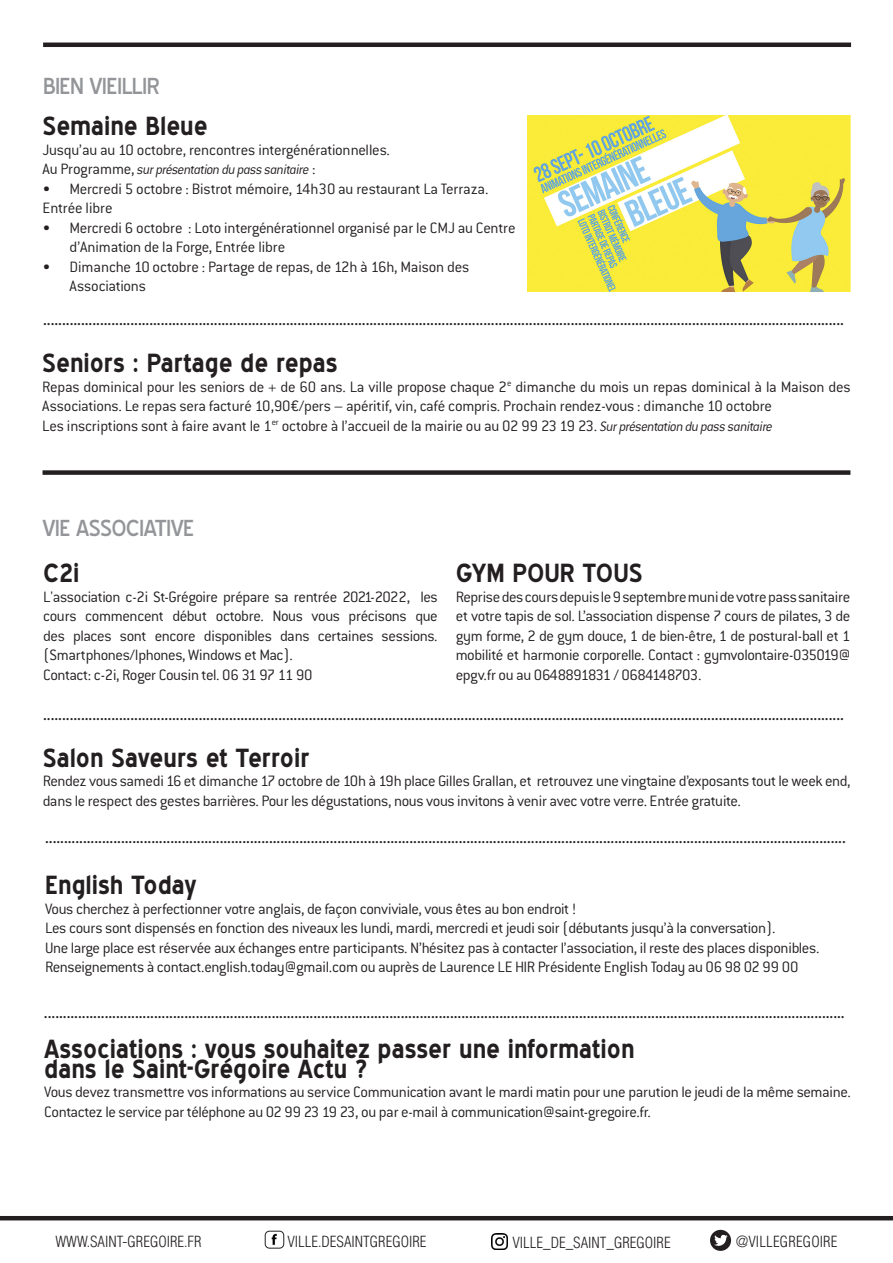
<style>
.page{position:relative;width:893px;height:1263px;background:#fff}
.page>*{position:absolute;margin:0;border:0;box-sizing:border-box;transform-origin:0 0}
.t1{font:700 25.5px "Blue Highway";color:#231f20}
.t2{font:22.5px "Blue Highway";letter-spacing:-.03em;color:#939598}
.t3{font:300 16.5px/19.5px "Conduit ITC Std";letter-spacing:-.02em;color:#231f20}
.t4{font:700 16.5px "Conduit ITC Pro";color:#231f20}
.t5{font:300 16.5px "Conduit ITC Std";color:#231f20}
.t6{font:300 condensed 15px "Helvetica";color:#231f20}
.t7{font:italic 300 15px "Conduit ITC Std";letter-spacing:-.035em;color:#231f20}
.s1{font-style:normal;font-size:16.5px}
.s2{font-style:italic;font-size:15px}
</style>
<div class="page">
<div style="left:43px;top:470px;width:807px;height:5px;background:#231f20"></div>
<hr style="left:43px;top:43px;width:808px;height:4px;background:#231f20">
<img style="left:265px;top:1231px;width:19px;height:17px">
<div style="left:265px;top:1231px;width:19px;height:17px;border:1px solid #231f20;border-radius:4px"></div>
<img style="left:491px;top:1233px;width:16px;height:16px">
<div style="left:710px;top:1230px;width:21px;height:21px;background:#231f20;border-radius:50%"></div>
<svg style="left:714px;top:1234px;width:14px;height:12px"></svg>
<hr style="left:0;top:1216px;width:893px;height:4px;background:#231f20">
<img style="left:527px;top:116px;width:323px;height:175px">
<p class="t2" style="left:43px;top:72px;width:118px">BIEN VIEILLIR</p>
<p class="t1" style="left:43px;top:111px;width:167px">Semaine Bleue</p>
<p class="t3" style="left:43px;top:140px;width:349px">Jusqu’au au 10 octobre, rencontres intergénérationnelles.</p>
<p class="t7" style="left:43px;top:161px;width:274px"><span class="s1">Au Programme,</span> sur présentation du pass sanitaire <span class="s1">:</span></p>
<p class="t3" style="left:43px;top:179px;width:447px">• Mercredi 5 octobre : Bistrot mémoire, 14h30 au restaurant La Terraza.</p>
<p class="t5" style="left:43px;top:199px;width:72px">Entrée libre</p>
<p class="t3" style="left:70px;top:218px;width:448px;text-indent:-27px">• Mercredi 6 octobre : Loto intergénérationnel organisé par le CMJ au Centre d’Animation de la Forge, Entrée libre</p>
<p class="t3" style="left:70px;top:257px;width:401px;text-indent:-27px">• Dimanche 10 octobre : Partage de repas, de 12h à 16h, Maison des<br>Associations</p>
<p class="t4" style="left:43px;top:310px;width:802px">...................................................................................................................................................................................................................</p>
<p class="t1" style="left:42px;top:348px;width:297px">Seniors : Partage de repas</p>
<p class="t3" style="left:42px;top:377px;width:810px">Repas dominical pour les seniors de + de 60 ans. La ville propose chaque 2<sup>e</sup> dimanche du mois un repas dominical à la Maison des<br>Associations. Le repas sera facturé 10,90€/pers – apéritif, vin, café compris. Prochain rendez-vous : dimanche 10 octobre</p>
<p class="t3" style="left:42px;top:416px;width:732px">Les inscriptions sont à faire avant le 1<sup>er</sup> octobre à l’accueil de la mairie ou au 02 99 23 19 23. <span class="s2">Sur présentation du pass sanitaire</span></p>
<p class="t2" style="left:43px;top:514px;width:153px">VIE ASSOCIATIVE</p>
<p class="t1" style="left:43px;top:558px;width:38px">C2i</p>
<p class="t3" style="left:43px;top:587px;width:396px;text-align:justify">L'association c-2i St-Grégoire prépare sa rentrée 2021-2022, les cours commencent début octobre. Nous vous précisons que des places sont encore disponibles dans certaines sessions. (Smartphones/Iphones, Windows et Mac).</p>
<p class="t3" style="left:43px;top:665px;width:271px">Contact: c-2i, Roger Cousin tel. 06 31 97 11 90</p>
<p class="t4" style="left:43px;top:706px;width:802px">...................................................................................................................................................................................................................</p>
<p class="t1" style="left:456px;top:558px;width:189px">GYM POUR TOUS</p>
<p class="t3" style="left:456px;top:587px;width:396px;text-align:justify">Reprise des cours depuis le 9 septembre muni de votre pass sanitaire et votre tapis de sol. L’association dispense 7 cours de pilates, 3 de gym forme, 2 de gym douce, 1 de bien-être, 1 de postural-ball et 1 mobilité et harmonie corporelle. Contact : gymvolontaire-035019@ epgv.fr ou au 0648891831 / 0684148703.</p>
<p class="t1" style="left:43px;top:742px;width:268px">Salon Saveurs et Terroir</p>
<p class="t3" style="left:43px;top:771px;width:809px">Rendez vous samedi 16 et dimanche 17 octobre de 10h à 19h place Gilles Grallan, et retrouvez une vingtaine d’exposants tout le week end, dans le respect des gestes barrières. Pour les dégustations, nous vous invitons à venir avec votre verre. Entrée gratuite.</p>
<p class="t4" style="left:45px;top:828px;width:802px">...................................................................................................................................................................................................................</p>
<p class="t1" style="left:45px;top:870px;width:153px">English Today</p>
<p class="t3" style="left:45px;top:899px;width:533px">Vous cherchez à perfectionner votre anglais, de façon conviviale, vous êtes au bon endroit !</p>
<p class="t3" style="left:45px;top:919px;width:732px">Les cours sont dispensés en fonction des niveaux les lundi, mardi, mercredi et jeudi soir (débutants jusqu’à la conversation).</p>
<p class="t3" style="left:45px;top:938px;width:776px">Une large place est réservée aux échanges entre participants. N’hésitez pas à contacter l’association, il reste des places disponibles.</p>
<p class="t3" style="left:45px;top:958px;width:755px">Renseignements à contact.english.today@gmail.com ou auprès de Laurence LE HIR Présidente English Today au 06 98 02 99 00</p>
<p class="t4" style="left:44px;top:1004px;width:802px">...................................................................................................................................................................................................................</p>
<p class="t1" style="left:44px;top:1034px;width:592px">Associations : vous souhaitez passer une information</p>
<p class="t1" style="left:44px;top:1054px;width:324px">dans le Saint-Grégoire Actu ?</p>
<p class="t3" style="left:44px;top:1083px;width:808px">Vous devez transmettre vos informations au service Communication avant le mardi matin pour une parution le jeudi de la même semaine.<br>Contactez le service par téléphone au 02 99 23 19 23, ou par e-mail à communication@saint-gregoire.fr.</p>
<p class="t6" style="left:55px;top:1232px;width:148px">WWW.SAINT-GREGOIRE.FR</p>
<p class="t6" style="left:287px;top:1232px;width:141px">VILLE.DESAINTGREGOIRE</p>
<p class="t6" style="left:512px;top:1233px;width:160px">VILLE_DE_SAINT_GREGOIRE</p>
<p class="t6" style="left:736px;top:1232px;width:103px">@VILLEGREGOIRE</p>
</div>
